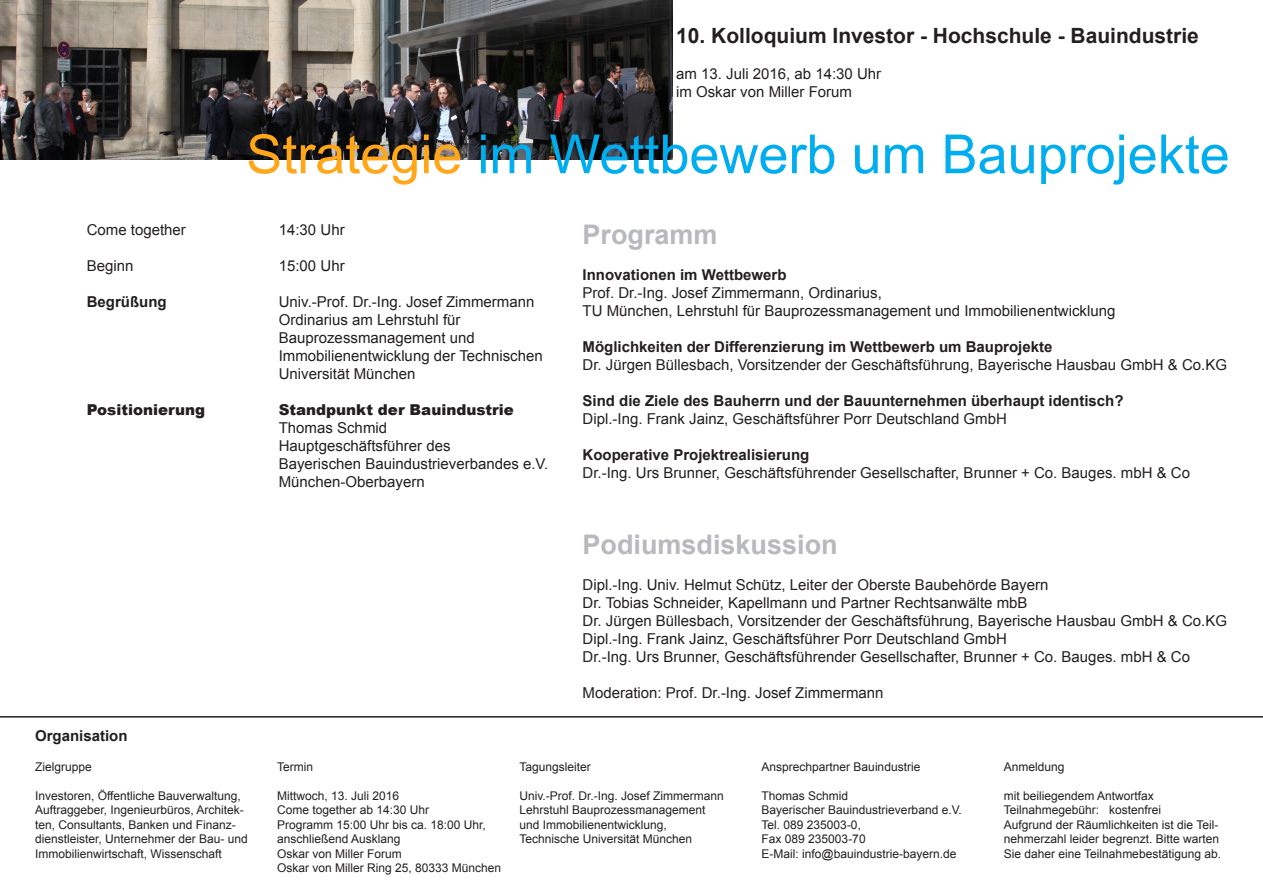
<style>
.page{position:relative;width:1263px;height:893px;background:#fff}
.page>*{position:absolute;margin:0;border:0;box-sizing:border-box;transform-origin:0 0}
.t1{font:54px "Arial";color:#00aeef}
.t2{font:700 27px "Arial";color:#b8b9bc}
.t3{font:700 21px "Arial";color:#231f20}
.t4{font:15px "Arial";color:#231f20}
.t5{font:700 15px "Arial";color:#231f20}
.t6{font:900 15px/18px "Arial";color:#231f20}
.t7{font:12px/14.4px "Arial";color:#231f20}
.s1{color:#ffa619}
.s2{font-weight:400}
</style>
<div class="page">
<img style="left:0;top:0;width:672px;height:159px">
<hr style="left:0;top:716px;width:1263px;height:2px;background:#231f20">
<p class="t3" style="left:676px;top:20px;width:524px">10. Kolloquium Investor - Hochschule - Bauindustrie</p>
<p class="t4" style="left:676px;top:63px;width:207px">am 13. Juli 2016, ab 14:30 Uhr</p>
<p class="t4" style="left:676px;top:81px;width:177px">im Oskar von Miller Forum</p>
<p class="t1" style="left:246px;top:117px;width:985px"><span class="s1">Strategie</span> im Wettbewerb um Bauprojekte</p>
<p class="t4" style="left:87px;top:220px;width:101px">Come together</p>
<p class="t4" style="left:279px;top:220px;width:67px">14:30 Uhr</p>
<p class="t4" style="left:87px;top:256px;width:48px">Beginn</p>
<p class="t4" style="left:279px;top:256px;width:67px">15:00 Uhr</p>
<p class="t5" style="left:87px;top:292px;width:81px">Begrüßung</p>
<p class="t4" style="left:279px;top:292px;width:257px">Univ.-Prof. Dr.-Ing. Josef Zimmermann</p>
<p class="t4" style="left:279px;top:310px;width:183px">Ordinarius am Lehrstuhl für</p>
<p class="t4" style="left:279px;top:328px;width:197px">Bauprozessmanagement und</p>
<p class="t4" style="left:279px;top:346px;width:266px">Immobilienentwicklung der Technischen</p>
<p class="t4" style="left:279px;top:364px;width:138px">Universität München</p>
<p class="t6" style="left:87px;top:401px;width:120px">Positionierung</p>
<p class="t6" style="left:279px;top:401px;width:237px">Standpunkt der Bauindustrie<br><span class="s2">Thomas Schmid</span></p>
<p class="t4" style="left:279px;top:436px;width:173px">Hauptgeschäftsführer des</p>
<p class="t4" style="left:279px;top:454px;width:271px">Bayerischen Bauindustrieverbandes e.V.</p>
<p class="t4" style="left:279px;top:472px;width:147px">München-Oberbayern</p>
<p class="t5" style="left:35px;top:725px;width:94px">Organisation</p>
<p class="t2" style="left:583px;top:216px;width:137px">Programm</p>
<p class="t5" style="left:583px;top:264px;width:205px">Innovationen im Wettbewerb</p>
<p class="t4" style="left:583px;top:283px;width:301px">Prof. Dr.-Ing. Josef Zimmermann, Ordinarius,</p>
<p class="t4" style="left:583px;top:301px;width:534px">TU München, Lehrstuhl für Bauprozessmanagement und Immobilienentwicklung</p>
<p class="t5" style="left:583px;top:336px;width:471px">Möglichkeiten der Differenzierung im Wettbewerb um Bauprojekte</p>
<p class="t4" style="left:583px;top:355px;width:646px">Dr. Jürgen Büllesbach, Vorsitzender der Geschäftsführung, Bayerische Hausbau GmbH &amp; Co.KG</p>
<p class="t5" style="left:583px;top:390px;width:542px">Sind die Ziele des Bauherrn und der Bauunternehmen überhaupt identisch?</p>
<p class="t4" style="left:583px;top:409px;width:426px">Dipl.-Ing. Frank Jainz, Geschäftsführer Porr Deutschland GmbH</p>
<p class="t5" style="left:583px;top:444px;width:228px">Kooperative Projektrealisierung</p>
<p class="t4" style="left:583px;top:463px;width:609px">Dr.-Ing. Urs Brunner, Geschäftsführender Gesellschafter, Brunner + Co. Bauges. mbH &amp; Co</p>
<p class="t2" style="left:583px;top:525px;width:257px">Podiumsdiskussion</p>
<p class="t4" style="left:583px;top:574px;width:467px">Dipl.-Ing. Univ. Helmut Schütz, Leiter der Oberste Baubehörde Bayern</p>
<p class="t4" style="left:583px;top:592px;width:446px">Dr. Tobias Schneider, Kapellmann und Partner Rechtsanwälte mbB</p>
<p class="t4" style="left:583px;top:610px;width:646px">Dr. Jürgen Büllesbach, Vorsitzender der Geschäftsführung, Bayerische Hausbau GmbH &amp; Co.KG</p>
<p class="t4" style="left:583px;top:628px;width:426px">Dipl.-Ing. Frank Jainz, Geschäftsführer Porr Deutschland GmbH</p>
<p class="t4" style="left:583px;top:646px;width:609px">Dr.-Ing. Urs Brunner, Geschäftsführender Gesellschafter, Brunner + Co. Bauges. mbH &amp; Co</p>
<p class="t4" style="left:583px;top:682px;width:302px">Moderation: Prof. Dr.-Ing. Josef Zimmermann</p>
<p class="t7" style="left:35px;top:760px;width:58px">Zielgruppe</p>
<p class="t7" style="left:35px;top:788px;width:207px">Investoren, Öffentliche Bauverwaltung,</p>
<p class="t7" style="left:35px;top:803px;width:214px">Auftraggeber, Ingenieurbüros, Architek&shy;ten, Consultants, Banken und Finanz&shy;dienstleister, Unternehmer der Bau- und Immobilienwirtschaft, Wissenschaft</p>
<p class="t7" style="left:277px;top:760px;width:37px">Termin</p>
<p class="t7" style="left:277px;top:788px;width:124px">Mittwoch, 13. Juli 2016</p>
<p class="t7" style="left:277px;top:803px;width:154px">Come together ab 14:30 Uhr</p>
<p class="t7" style="left:277px;top:817px;width:210px">Programm 15:00 Uhr bis ca. 18:00 Uhr,</p>
<p class="t7" style="left:277px;top:832px;width:125px">anschließend Ausklang</p>
<p class="t7" style="left:277px;top:846px;width:126px">Oskar von Miller Forum</p>
<p class="t7" style="left:277px;top:860px;width:226px">Oskar von Miller Ring 25, 80333 München</p>
<p class="t7" style="left:519px;top:760px;width:73px">Tagungsleiter</p>
<p class="t7" style="left:519px;top:788px;width:206px">Univ.-Prof. Dr.-Ing. Josef Zimmermann</p>
<p class="t7" style="left:519px;top:803px;width:188px">Lehrstuhl Bauprozessmanagement</p>
<p class="t7" style="left:519px;top:817px;width:149px">und Immobilienentwicklung,</p>
<p class="t7" style="left:519px;top:832px;width:174px">Technische Universität München</p>
<p class="t7" style="left:761px;top:760px;width:160px">Ansprechpartner Bauindustrie</p>
<p class="t7" style="left:761px;top:788px;width:88px">Thomas Schmid</p>
<p class="t7" style="left:761px;top:803px;width:202px">Bayerischer Bauindustrieverband e.V.</p>
<p class="t7" style="left:761px;top:817px;width:101px">Tel. 089 235003-0,</p>
<p class="t7" style="left:761px;top:832px;width:106px">Fax 089 235003-70</p>
<p class="t7" style="left:761px;top:846px;width:196px">E-Mail: info@bauindustrie-bayern.de</p>
<p class="t7" style="left:1004px;top:760px;width:62px">Anmeldung</p>
<p class="t7" style="left:1004px;top:788px;width:152px">mit beiliegendem Antwortfax</p>
<p class="t7" style="left:1004px;top:803px;width:159px">Teilnahmegebühr: kostenfrei</p>
<p class="t7" style="left:1004px;top:817px;width:219px">Aufgrund der Räumlichkeiten ist die Teil&shy;nehmerzahl leider begrenzt. Bitte warten<br>Sie daher eine Teilnahmebestätigung ab.</p>
</div>
